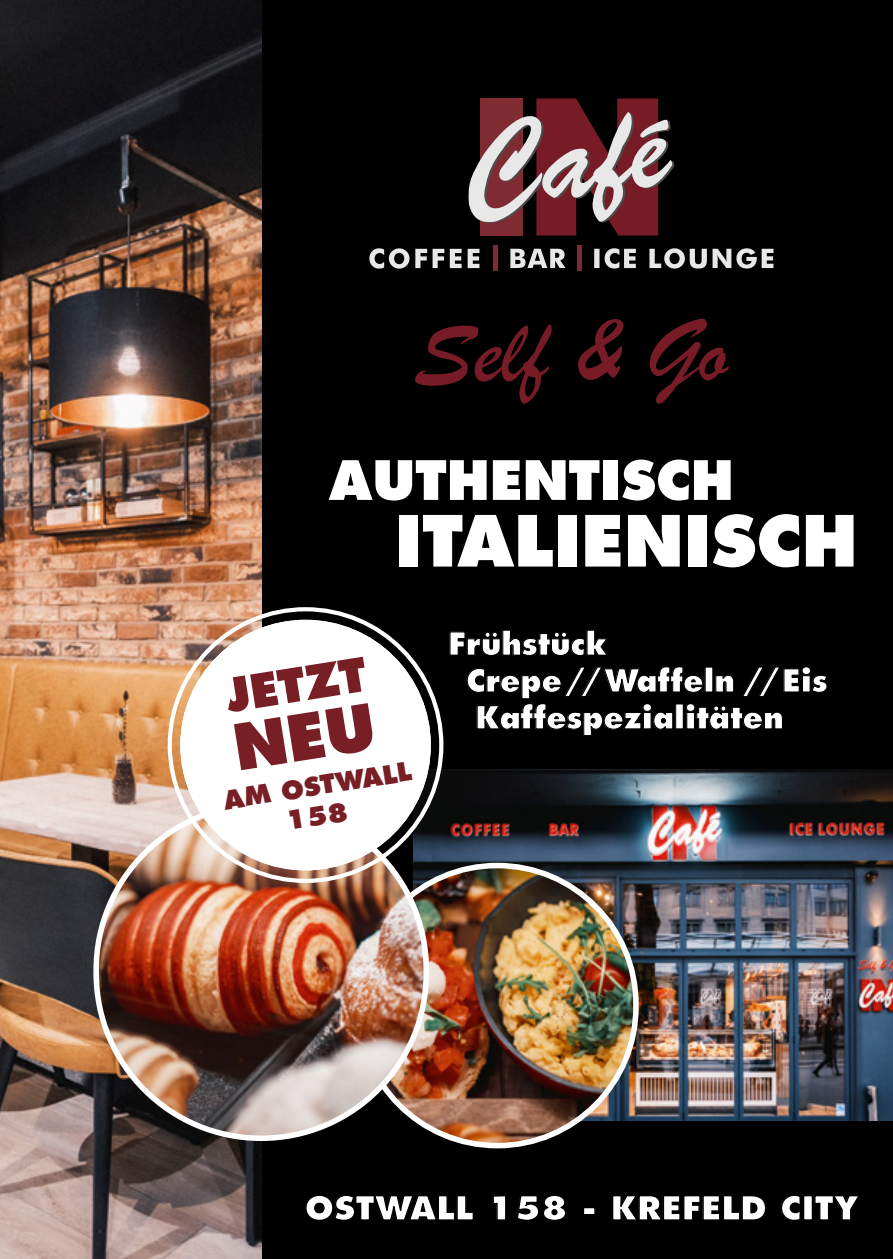
<style>
.page{position:relative;width:893px;height:1259px;background:#fff}
.page>*{position:absolute;margin:0;border:0;box-sizing:border-box;transform-origin:0 0}
.t1{font:800 68.4px "Futura Std";color:#fff}
.t2{font:800 52.8px "Futura Std";color:#fff}
.t3{font:800 45.3px "Futura Std";color:#781f26}
.t4{font:800 32.4px "Futura Std";color:#fff}
.t5{font:800 30.6px/36.9px "Futura Std";letter-spacing:-.01em;color:#fff}
.t6{font:800 25.2px/30.3px "Futura Std";color:#781f26;text-align:center}
</style>
<div class="page">
<div style="left:261px;top:0;width:632px;height:1259px;background:#000"></div>
<img style="left:0;top:0;width:261px;height:1259px">
<img style="left:413px;top:769px;width:480px;height:352px">
<img style="left:359px;top:865px;width:277px;height:280px;border-radius:138px">
<img style="left:96px;top:805px;width:330px;height:333px;border-radius:165px">
<div style="left:180px;top:620px;width:251px;height:250px;background:#fff;border-radius:50%"></div>
<div style="left:180px;top:620px;width:251px;height:250px;border:13px solid #fff;border-radius:50%"></div>
<svg style="left:468px;top:98px;width:206px;height:137px"></svg>
<svg style="left:369px;top:248px;width:110px;height:21px"></svg>
<svg style="left:510px;top:249px;width:55px;height:19px"></svg>
<svg style="left:594px;top:248px;width:179px;height:20px"></svg>
<hr style="left:493px;top:245px;width:4px;height:26px;background:#7f2b31">
<hr style="left:577px;top:245px;width:4px;height:26px;background:#7f2b31">
<svg style="left:415px;top:324px;width:137px;height:80px"></svg>
<svg style="left:578px;top:319px;width:45px;height:61px"></svg>
<svg style="left:650px;top:319px;width:79px;height:85px"></svg>
<p class="t2" style="left:329px;top:446px;width:406px">AUTHENTISCH</p>
<p class="t1" style="left:395px;top:497px;width:464px">ITALIENISCH</p>
<p class="t3" style="left:222px;top:667px;width:143px;rotate:-9deg">JETZT</p>
<p class="t6" style="left:221px;top:785px;width:191px;rotate:-9deg">AM OSTWALL<br>158</p>
<p class="t5" style="left:466px;top:625px;width:363px;text-indent:-18px">Frühstück<br>Crepe // Waffeln // Eis<br>Kaffespezialitäten</p>
<p class="t4" style="left:305px;top:1187px;width:556px">OSTWALL 158 - KREFELD CITY</p>
</div>
